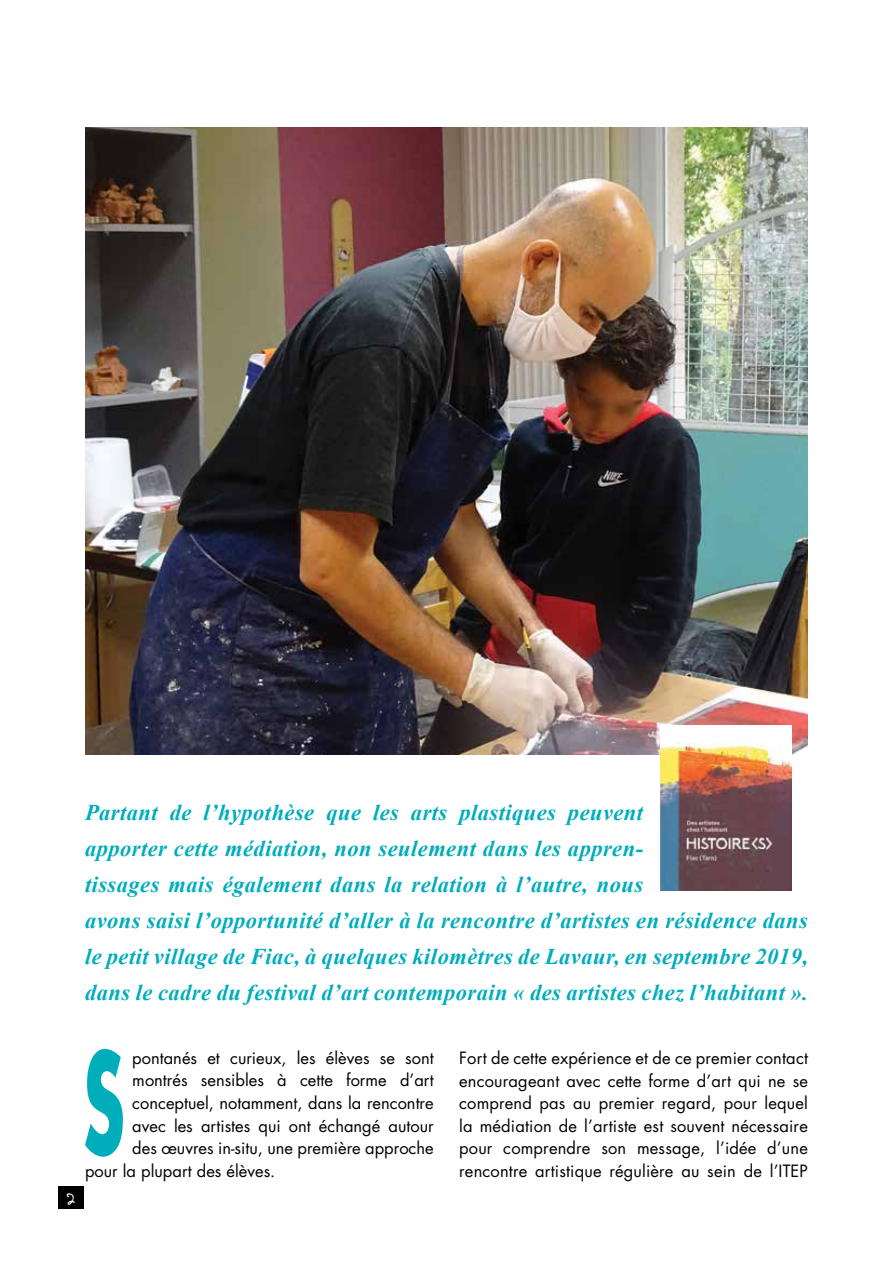
<style>
.page{position:relative;width:893px;height:1263px;background:#fff}
.page>*{position:absolute;margin:0;border:0;box-sizing:border-box;transform-origin:0 0}
.t1{font:700 135.9px "Futura Std";color:#00adbb;scale:.5 1}
.t2{font:italic 700 22.5px/36px "Times New Roman";letter-spacing:.02em;color:#00adbb}
.t3{font:16.5px/22.5px "Futura Std";color:#000;text-align:justify}
.t4{font:15px "Virginie";color:#fff}
</style>
<div class="page">
<div style="left:58px;top:1186px;width:26px;height:23px;background:#000"></div>
<img style="left:85px;top:128px;width:723px;height:627px">
<img style="left:660px;top:725px;width:132px;height:166px">
<p class="t2" style="left:85px;top:794px;width:724px">Partant de l’hypothèse que les arts plastiques peuvent<br>apporter cette médiation, non seulement dans les appren-<br>tissages mais également dans la relation à l’autre, nous<br>avons saisi l’opportunité d’aller à la rencontre d’artistes en résidence dans le petit village de Fiac, à quelques kilomètres de Lavaur, en septembre 2019, dans le cadre du festival d’art contemporain « des artistes chez l’habitant ».</p>
<p class="t4" style="left:66px;top:1189px;width:11px">2</p>
<h1 class="t1" style="left:83px;top:1013px;width:77px">S</h1>
<p class="t3" style="left:132px;top:1047px;width:303px">pontanés et curieux, les élèves se sont</p>
<p class="t3" style="left:132px;top:1069px;width:303px">montrés sensibles à cette forme d’art</p>
<p class="t3" style="left:132px;top:1092px;width:303px">conceptuel, notamment, dans la rencontre</p>
<p class="t3" style="left:132px;top:1114px;width:303px">avec les artistes qui ont échangé autour</p>
<p class="t3" style="left:132px;top:1137px;width:303px">des œuvres in-situ, une première approche</p>
<p class="t3" style="left:85px;top:1159px;width:192px">pour la plupart des élèves.</p>
<p class="t3" style="left:459px;top:1047px;width:350px">Fort de cette expérience et de ce premier contact encourageant avec cette forme d’art qui ne se comprend pas au premier regard, pour lequel la médiation de l’artiste est souvent nécessaire pour comprendre son message, l’idée d’une rencontre artistique régulière au sein de l’ITEP</p>
</div>
